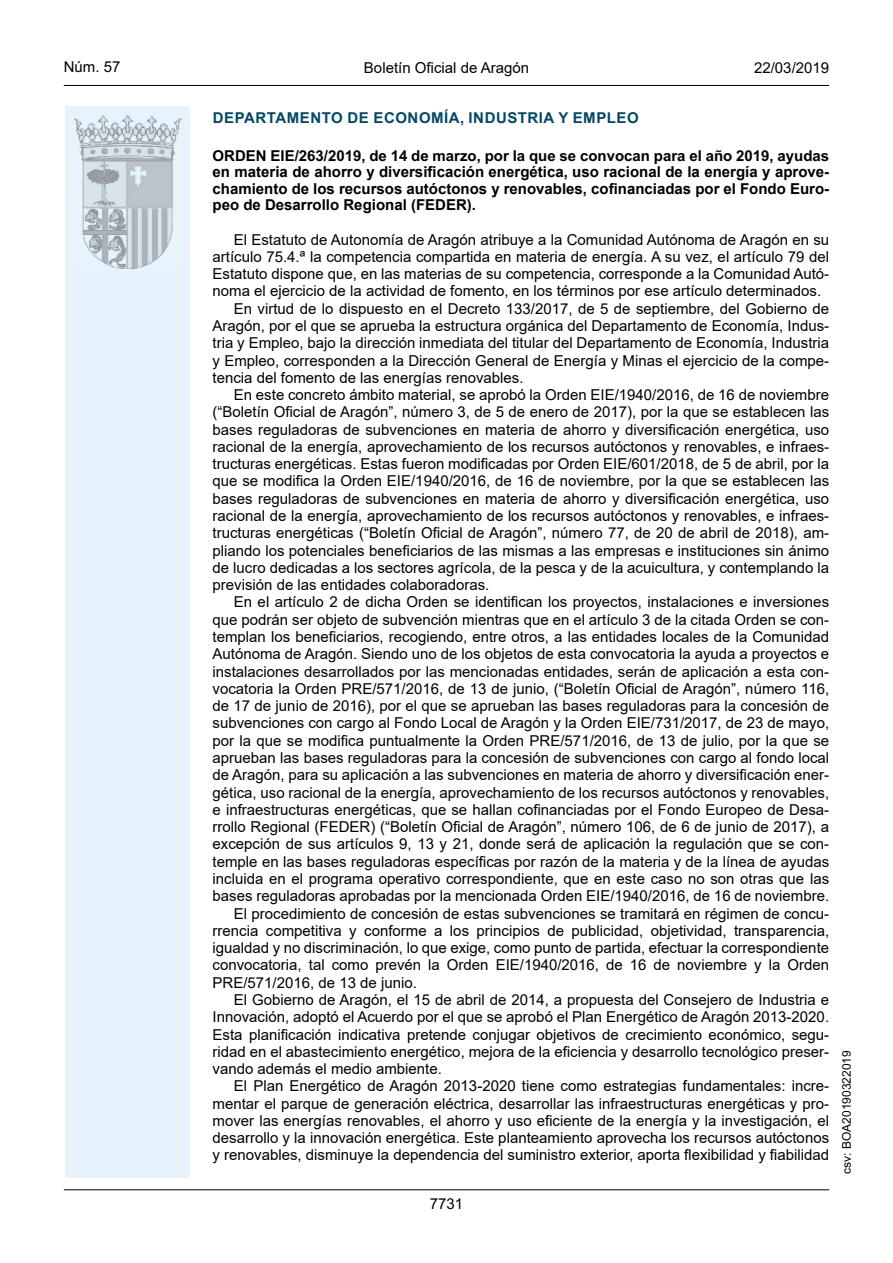
<style>
.page{position:relative;width:893px;height:1263px;background:#fff}
.page>*{position:absolute;margin:0;border:0;box-sizing:border-box;transform-origin:0 0}
.inicio_de_parrafo{font:15px/17.2px "Arial";color:#000;text-align:justify}
.Titulo_text{font:700 15px/16.5px "Arial";color:#000;text-align:justify}
.emisor_text{font:15px "Arial Bold MT2";letter-spacing:.035em;color:#004762}
.estilo_head-c{font:15px "Arial";color:#000}
.estilo_head-d{font:15px "Arial MT2";color:#000}
.estilo_head-i{font:15px "Arial MT2";color:#000}
.numero_pagina{font:15px "Arial MT2";color:#000}
.estilo_head-i-2{font:12px "Arial MT2";color:#000}
.s1{font-family:"Arial Bold MT2";font-weight:400}
</style>
<div class="page">
<div style="left:65px;top:106px;width:125px;height:1072px;background:#e6f3fd"></div>
<img style="left:75px;top:115px;width:106px;height:153px">
<hr style="left:64px;top:85px;width:765px;height:1px;background:#000">
<hr style="left:64px;top:1189px;width:765px;height:1px;background:#000">
<p class="estilo_head-i" style="left:64px;top:57px;width:58px">Núm. 57</p>
<p class="estilo_head-c" style="left:364px;top:57px;width:167px">Boletín Oficial de Aragón</p>
<p class="estilo_head-d" style="left:754px;top:57px;width:77px">22/03/2019</p>
<p class="emisor_text" style="left:213px;top:107px;width:427px">DEPARTAMENTO DE ECONOMÍA, INDUSTRIA Y EMPLEO</p>
<p class="Titulo_text" style="left:213px;top:147px;width:618px"><span class="s1">ORDEN EIE/263/2019, de 14 de marzo, por la que se convocan para el año 2019, ayudas </span>en materia de ahorro y diversificación energética, uso racional de la energía y aprove&shy;chamiento de los recursos autóctonos y renovables, cofinanciadas por el Fondo Euro&shy;peo de Desarrollo Regional (FEDER).</p>
<p class="inicio_de_parrafo" style="left:213px;top:231px;width:618px;text-indent:21px">El Estatuto de Autonomía de Aragón atribuye a la Comunidad Autónoma de Aragón en su artículo 75.4.ª la competencia compartida en materia de energía. A su vez, el artículo 79 del Estatuto dispone que, en las materias de su competencia, corresponde a la Comunidad Autó&shy;noma el ejercicio de la actividad de fomento, en los términos por ese artículo determinados.</p>
<p class="inicio_de_parrafo" style="left:213px;top:300px;width:618px;text-indent:21px">En virtud de lo dispuesto en el Decreto 133/2017, de 5 de septiembre, del Gobierno de Aragón, por el que se aprueba la estructura orgánica del Departamento de Economía, Indus&shy;tria y Empleo, bajo la dirección inmediata del titular del Departamento de Economía, Industria y Empleo, corresponden a la Dirección General de Energía y Minas el ejercicio de la compe&shy;tencia del fomento de las energías renovables.</p>
<p class="inicio_de_parrafo" style="left:213px;top:386px;width:618px;text-indent:21px">En este concreto ámbito material, se aprobó la Orden EIE/1940/2016, de 16 de noviembre (“Boletín Oficial de Aragón”, número 3, de 5 de enero de 2017), por la que se establecen las bases reguladoras de subvenciones en materia de ahorro y diversificación energética, uso racional de la energía, aprovechamiento de los recursos autóctonos y renovables, e infraes&shy;tructuras energéticas. Estas fueron modificadas por Orden EIE/601/2018, de 5 de abril, por la que se modifica la Orden EIE/1940/2016, de 16 de noviembre, por la que se establecen las bases reguladoras de subvenciones en materia de ahorro y diversificación energética, uso racional de la energía, aprovechamiento de los recursos autóctonos y renovables, e infraes&shy;tructuras energéticas (“Boletín Oficial de Aragón”, número 77, de 20 de abril de 2018), am&shy;pliando los potenciales beneficiarios de las mismas a las empresas e instituciones sin ánimo de lucro dedicadas a los sectores agrícola, de la pesca y de la acuicultura, y contemplando la previsión de las entidades colaboradoras.</p>
<p class="inicio_de_parrafo" style="left:213px;top:593px;width:618px;text-indent:21px">En el artículo 2 de dicha Orden se identifican los proyectos, instalaciones e inversiones que podrán ser objeto de subvención mientras que en el artículo 3 de la citada Orden se con&shy;templan los beneficiarios, recogiendo, entre otros, a las entidades locales de la Comunidad Autónoma de Aragón. Siendo uno de los objetos de esta convocatoria la ayuda a proyectos e instalaciones desarrollados por las mencionadas entidades, serán de aplicación a esta con&shy;vocatoria la Orden PRE/571/2016, de 13 de junio, (“Boletín Oficial de Aragón”, número 116, de 17 de junio de 2016), por el que se aprueban las bases reguladoras para la concesión de subvenciones con cargo al Fondo Local de Aragón y la Orden EIE/731/2017, de 23 de mayo, por la que se modifica puntualmente la Orden PRE/571/2016, de 13 de julio, por la que se aprueban las bases reguladoras para la concesión de subvenciones con cargo al fondo local de Aragón, para su aplicación a las subvenciones en materia de ahorro y diversificación ener&shy;gética, uso racional de la energía, aprovechamiento de los recursos autóctonos y renovables, e infraestructuras energéticas, que se hallan cofinanciadas por el Fondo Europeo de Desa&shy;rrollo Regional (FEDER) (“Boletín Oficial de Aragón”, número 106, de 6 de junio de 2017), a excepción de sus artículos 9, 13 y 21, donde será de aplicación la regulación que se con&shy;temple en las bases reguladoras específicas por razón de la materia y de la línea de ayudas incluida en el programa operativo correspondiente, que en este caso no son otras que las bases reguladoras aprobadas por la mencionada Orden EIE/1940/2016, de 16 de noviembre.</p>
<p class="inicio_de_parrafo" style="left:213px;top:904px;width:618px;text-indent:21px">El procedimiento de concesión de estas subvenciones se tramitará en régimen de concu&shy;rrencia competitiva y conforme a los principios de publicidad, objetividad, transparencia, igualdad y no discriminación, lo que exige, como punto de partida, efectuar la correspondiente convocatoria, tal como prevén la Orden EIE/1940/2016, de 16 de noviembre y la Orden PRE/571/2016, de 13 de junio.</p>
<p class="inicio_de_parrafo" style="left:213px;top:991px;width:618px;text-indent:21px">El Gobierno de Aragón, el 15 de abril de 2014, a propuesta del Consejero de Industria e Innovación, adoptó el Acuerdo por el que se aprobó el Plan Energético de Aragón 2013-2020.<br>Esta planificación indicativa pretende conjugar objetivos de crecimiento económico, segu&shy;ridad en el abastecimiento energético, mejora de la eficiencia y desarrollo tecnológico preser&shy;vando además el medio ambiente.</p>
<p class="inicio_de_parrafo" style="left:213px;top:1077px;width:618px;text-indent:21px">El Plan Energético de Aragón 2013-2020 tiene como estrategias fundamentales: incre&shy;mentar el parque de generación eléctrica, desarrollar las infraestructuras energéticas y pro&shy;mover las energías renovables, el ahorro y uso eficiente de la energía y la investigación, el desarrollo y la innovación energética. Este planteamiento aprovecha los recursos autóctonos y renovables, disminuye la dependencia del suministro exterior, aporta flexibilidad y fiabilidad</p>
<p class="numero_pagina" style="left:430px;top:1193px;width:35px">7731</p>
<p class="estilo_head-i-2" style="left:838px;top:1174px;width:125px;rotate:-90deg">csv: BOA20190322019</p>
</div>
